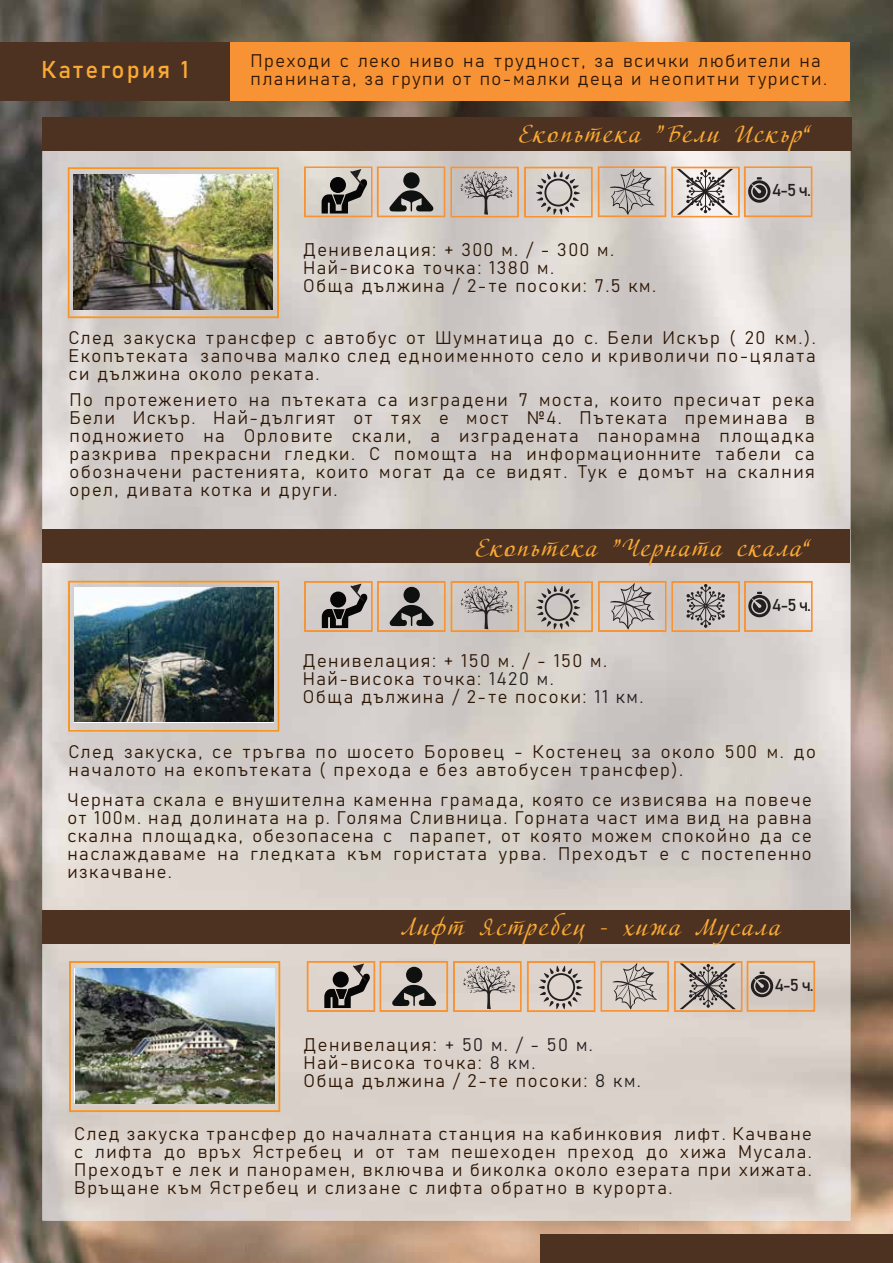
<style>
.page{position:relative;width:893px;height:1263px;background:#fff}
.page>*{position:absolute;margin:0;border:0;box-sizing:border-box;transform-origin:0 0}
.t1{font:24px "Adventure";letter-spacing:.085em;color:#fbaa34}
.t2{font:24px "Bahnschrift";letter-spacing:.08em;color:#fbaa34}
.t3{font:18px/18px "Bahnschrift";letter-spacing:.085em;color:#2e1705;text-align:justify}
.t4{font:16.95px "Bahnschrift";color:#231f20}
.s1{color:#231f20}
</style>
<div class="page">
<img style="left:0;top:0;width:893px;height:1263px">
<img style="left:43px;top:150px;width:807px;height:1070px">
<svg style="left:68px;top:167px;width:211px;height:151px;background:#d6ba9a"></svg>
<img style="left:73px;top:175px;width:200px;height:134px">
<div style="left:43px;top:43px;width:807px;height:58px;background:#f79334"></div>
<div style="left:0;top:43px;width:230px;height:58px;background:#4d3222"></div>
<svg style="left:68px;top:581px;width:211px;height:151px;background:#d7bd9f"></svg>
<svg style="left:69px;top:961px;width:211px;height:151px;background:#ddbe99"></svg>
<img style="left:74px;top:587px;width:199px;height:135px">
<img style="left:75px;top:968px;width:199px;height:135px">
<svg style="left:304px;top:166px;width:508px;height:51px;background:#bfb1a5"></svg>
<svg style="left:304px;top:581px;width:509px;height:51px;background:#bdaea0"></svg>
<svg style="left:307px;top:961px;width:508px;height:51px;background:#c3b1a1"></svg>
<div style="left:43px;top:117px;width:809px;height:33px;background:#4d3222"></div>
<div style="left:43px;top:910px;width:807px;height:33px;background:#4d3222"></div>
<div style="left:43px;top:530px;width:807px;height:33px;background:#4d3222"></div>
<div style="left:540px;top:1234px;width:353px;height:29px;background:#4d3222"></div>
<h1 class="t2" style="left:41px;top:51px;width:149px">Категория 1</h1>
<p class="t3" style="left:250px;top:51px;width:572px">Преходи с леко ниво на трудност, за всички любители на</p>
<p class="t3" style="left:250px;top:69px;width:578px">планината, за групи от по-малки деца и неопитни туристи.</p>
<h1 class="t1" style="left:518px;top:120px;width:296px">Екопътека “Бели Искър”</h1>
<p class="t3" style="left:303px;top:239px;width:355px;text-align:left">Денивелация: + 300 м. / - 300 м.<br>Най-висока точка: 1380 м.<br>Обща дължина / 2-те посоки: 7.5 км.</p>
<p class="t4" style="left:772px;top:177px;width:41px">4-5 ч.</p>
<p class="t3" style="left:69px;top:327px;width:749px">След закуска трансфер с автобус от Шумнатица до с. Бели Искър ( 20 км.).<br>Екопътеката започва малко след едноименното село и криволичи по-цялата си дължина около реката.</p>
<p class="t3" style="left:70px;top:389px;width:747px">По протежението на пътеката са изградени 7 моста, които пресичат река Бели Искър. Най-дългият от тях е мост №4. Пътеката преминава в подножието на Орловите скали, а изградената панорамна площадка разкрива прекрасни гледки. С помощта на информационните табели са обозначени растенията, които могат да се видят. Тук е домът на скалния орел, дивата котка и други.</p>
<h1 class="t1" style="left:475px;top:534px;width:339px">Екопътека “Черната скала”</h1>
<p class="t3" style="left:303px;top:651px;width:342px;text-align:left">Денивелация: + 150 м. / - 150 м.<br>Най-висока точка<span class="s1">: 1420 м.<br></span>Обща дължина / 2-те посоки: <span class="s1">11 км.</span></p>
<p class="t4" style="left:772px;top:592px;width:41px">4-5 ч.</p>
<p class="t3" style="left:69px;top:741px;width:749px">След закуска, се тръгва по шосето Боровец - Костенец за около 500 м. до началото на екопътеката ( прехода е без автобусен трансфер).</p>
<p class="t3" style="left:67px;top:789px;width:746px">Черната скала е внушителна каменна грамада, която се извисява на повече от 100м. над долината на р. Голяма Сливница. Горната част има вид на равна скална площадка, обезопасена с парапет, от която можем спокойно да се наслаждаваме на гледката към гористата урва. Преходът е с постепенно изкачване.</p>
<h1 class="t1" style="left:401px;top:913px;width:381px">Лифт Ястребец - хижа Мусала</h1>
<p class="t3" style="left:303px;top:1034px;width:339px;text-align:left">Денивелация: <span class="s1">+ 50 м. / - 50 м.<br></span>Най-висока точка: <span class="s1">8 км.<br></span>Обща дължина / 2-те посоки: <span class="s1">8 км.</span></p>
<p class="t4" style="left:774px;top:972px;width:41px">4-5 ч.</p>
<p class="t3" style="left:74px;top:1123px;width:739px">След закуска трансфер до началната станция на кабинковия лифт. Качване с лифта до връх Ястребец и от там пешеходен преход до хижа Мусала.<br>Преходът е лек и панорамен, включва и биколка около езерата при хижата.<br>Връщане към Ястребец и слизане с лифта обратно в курорта.</p>
</div>
